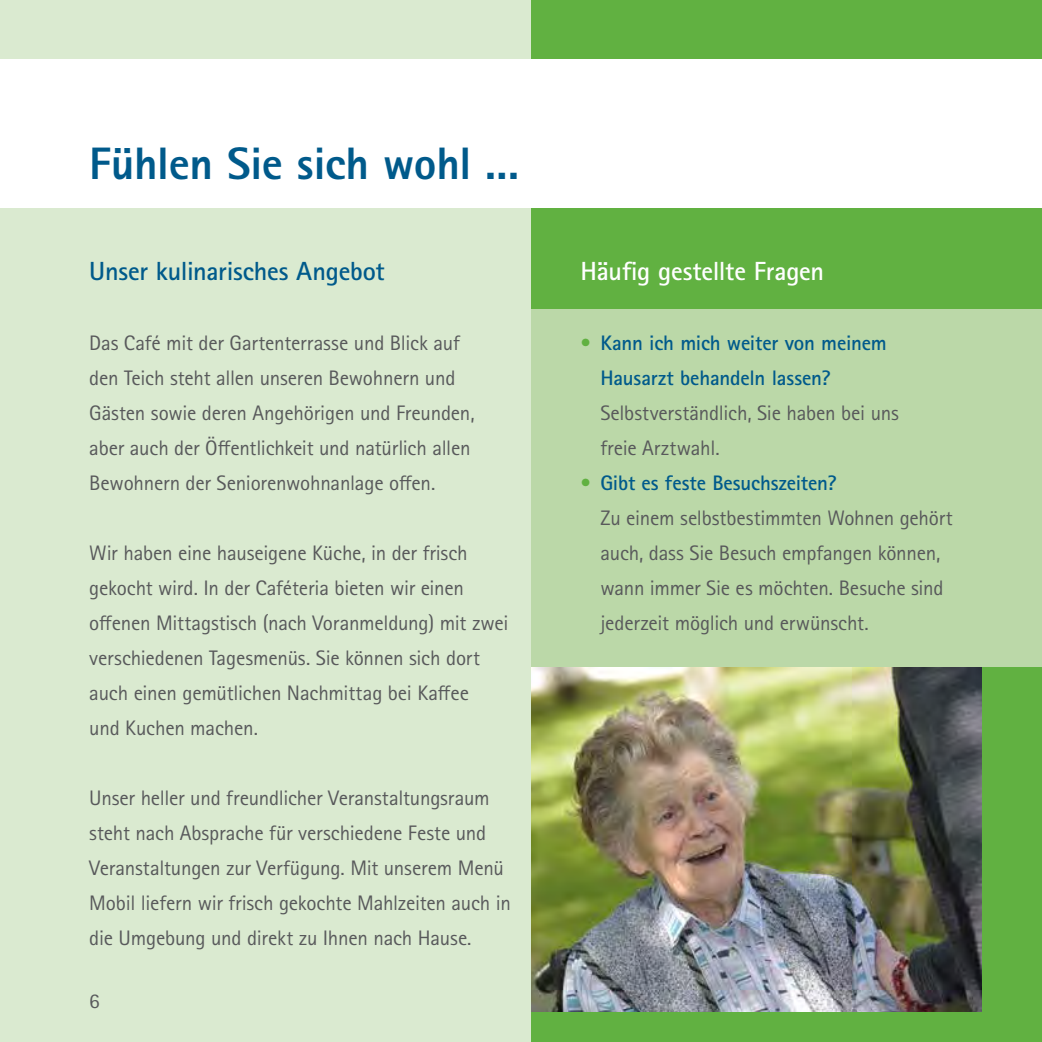
<style>
.page{position:relative;width:1042px;height:1042px;background:#daead0}
.page>*{position:absolute;margin:0;border:0;box-sizing:border-box;transform-origin:0 0}
.t1{font:800 45.5px "Rotis Sans Serif Std";letter-spacing:-.005em;color:#005a8b}
.t2{font:700 26.25px "Rotis Sans Serif Std";letter-spacing:-.01em;color:#005a8b}
.t3{font:700 26.25px "Rotis Sans Serif Std";letter-spacing:-.01em;color:#fff}
.t4{font:21px/35px "Rotis Sans Serif Std";letter-spacing:-.01em;color:#58595b}
.t5{font:700 21px/35px "Rotis Sans Serif Std";letter-spacing:-.01em;color:#005a8b}
.s1{font-weight:400;color:#61b141}
.s2{color:#61b141}
.s3{font-weight:700;color:#005a8b}
</style>
<div class="page">
<div style="left:531px;top:0;width:511px;height:1042px;background:#bbd8a8"></div>
<div style="left:531px;top:0;width:511px;height:308px;background:#61b141"></div>
<img style="left:531px;top:667px;width:451px;height:345px">
<div style="left:982px;top:667px;width:60px;height:375px;background:#61b141"></div>
<div style="left:531px;top:1012px;width:486px;height:30px;background:#61b141"></div>
<div style="left:0;top:60px;width:1042px;height:148px;background:#fff"></div>
<h1 class="t1" style="left:89px;top:134px;width:431px">Fühlen Sie sich wohl ...</h1>
<p class="t2" style="left:89px;top:255px;width:297px">Unser kulinarisches Angebot</p>
<p class="t4" style="left:89px;top:326px;width:387px">Das Café mit der Gartenterrasse und Blick auf den Teich steht allen unseren Bewohnern und Gästen sowie deren Angehörigen und Freunden, aber auch der Öffentlichkeit und natürlich allen Bewohnern der Seniorenwohnanlage offen.</p>
<p class="t4" style="left:89px;top:536px;width:421px">Wir haben eine hauseigene Küche, in der frisch gekocht wird. In der Caféteria bieten wir einen offenen Mittagstisch (nach Voranmeldung) mit zwei verschiedenen Tagesmenüs. Sie können sich dort auch einen gemütlichen Nachmittag bei Kaffee<br>und Kuchen machen.</p>
<p class="t4" style="left:89px;top:781px;width:423px">Unser heller und freundlicher Veranstaltungsraum steht nach Absprache für verschiedene Feste und Veranstaltungen zur Verfügung. Mit unserem Menü Mobil liefern wir frisch gekochte Mahlzeiten auch in die Umgebung und direkt zu Ihnen nach Hause.</p>
<p class="t4" style="left:89px;top:984px;width:12px">6</p>
<p class="t3" style="left:580px;top:255px;width:245px">Häufig gestellte Fragen</p>
<p class="t5" style="left:600px;top:325px;width:288px;text-indent:-20px"><span class="s1">•</span> Kann ich mich weiter von meinem<br>Hausarzt behandeln lassen?</p>
<p class="t4" style="left:600px;top:396px;width:300px">Selbstverständlich, Sie haben bei uns freie Arztwahl.</p>
<p class="t4" style="left:600px;top:466px;width:354px;text-indent:-20px"><span class="s2">•</span> <span class="s3">Gibt es feste Besuchszeiten?<br></span>Zu einem selbstbestimmten Wohnen gehört auch, dass Sie Besuch empfangen können, wann immer Sie es möchten. Besuche sind jederzeit möglich und erwünscht.</p>
</div>
